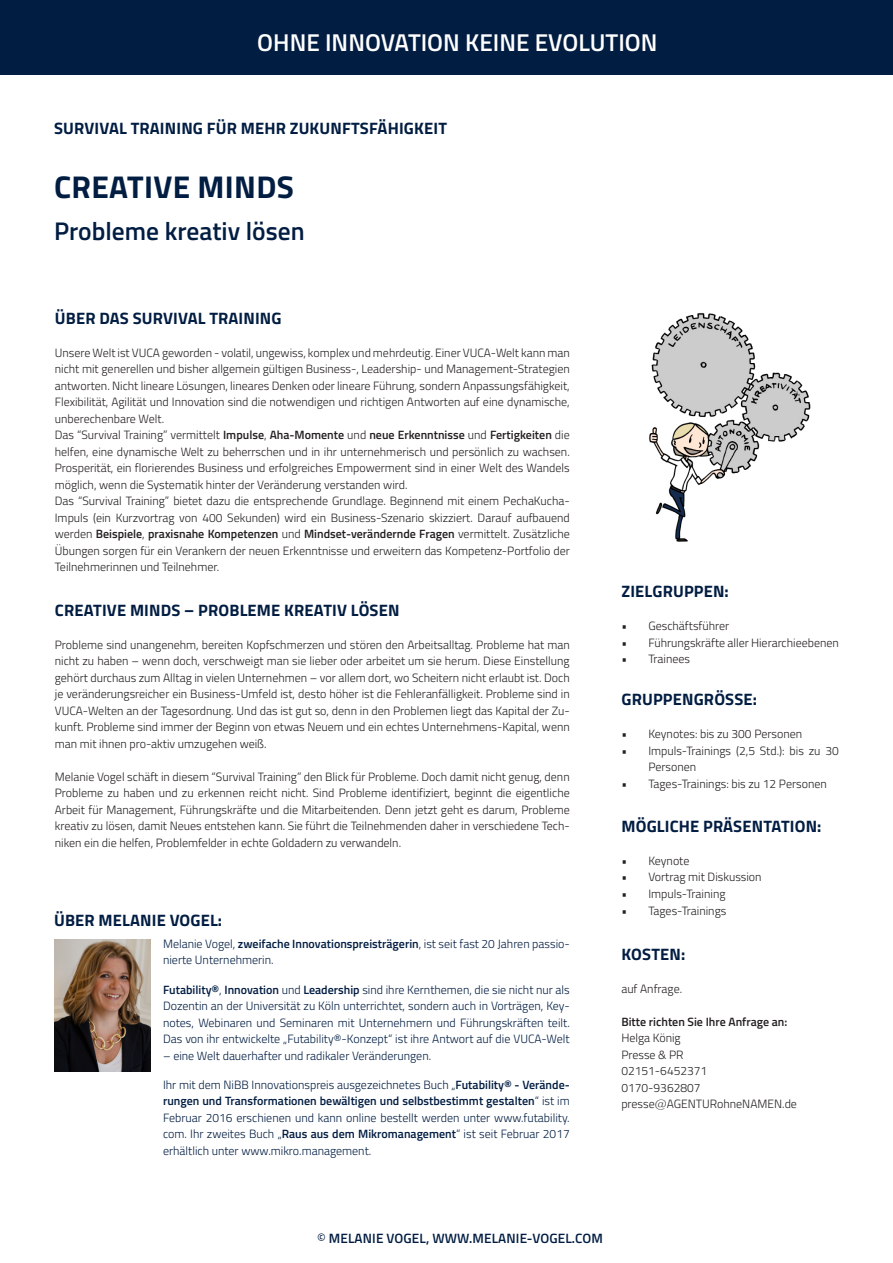
<style>
.page{position:relative;width:893px;height:1263px;background:#fff}
.page>*{position:absolute;margin:0;border:0;box-sizing:border-box;transform-origin:0 0}
.t1{font:700 31.5px "Titillium Web";letter-spacing:.01em;color:#021d42}
.t2{font:600 25.5px "Titillium Web";color:#021d42}
.t3{font:600 24.3px "Titillium Web";color:#fff}
.Fließtext{font:700 16.5px "Titillium Web";letter-spacing:.01em;color:#021d42}
.t4{font:600 13.5px "Titillium Web";letter-spacing:.01em;color:#021d42}
.Fließtext-2{font:300 12px/16.5px "Titillium Web";color:#231f20;text-align:justify}
.Einleitungstext{font:300 12px/16.5px "Titillium Web";color:#021d42;text-align:justify}
.Fließtext-3{font:600 12px "Titillium Web";color:#231f20}
.s1{font-weight:600}
.s2{font-family:"Futura BT"}
.s3{font-weight:400}
</style>
<div class="page">
<div style="left:0;top:0;width:893px;height:74px;background:#021d42"></div>
<img style="left:55px;top:940px;width:96px;height:131px">
<img style="left:649px;top:313px;width:162px;height:229px">
<p class="t3" style="left:257px;top:24px;width:402px">OHNE INNOVATION KEINE EVOLUTION</p>
<p class="Fließtext" style="left:54px;top:116px;width:394px">SURVIVAL TRAINING FÜR MEHR ZUKUNFTSFÄHIGKEIT</p>
<p class="t1" style="left:54px;top:163px;width:241px">CREATIVE MINDS</p>
<p class="t2" style="left:54px;top:212px;width:252px">Probleme kreativ lösen</p>
<p class="Fließtext" style="left:55px;top:305px;width:228px">ÜBER DAS SURVIVAL TRAINING</p>
<p class="Fließtext-2" style="left:55px;top:344px;width:516px">Unsere Welt ist VUCA geworden - volatil, ungewiss, komplex und mehrdeutig. Einer VUCA-Welt kann man nicht mit generellen und bisher allgemein gültigen Business-, Leadership- und Management-Strategien antworten. Nicht lineare Lösungen, lineares Denken oder lineare Führung, sondern Anpassungsfähigkeit, Flexibilität, Agilität und Innovation sind die notwendigen und richtigen Antworten auf eine dynamische, unberechenbare Welt.</p>
<p class="Fließtext-2" style="left:55px;top:426px;width:516px">Das “Survival Training” vermittelt <span class="s1">Impulse</span>, <span class="s1">Aha-Momente</span> und <span class="s1">neue Erkenntnisse</span> und <span class="s1">Fertigkeiten</span> die helfen, eine dynamische Welt zu beherrschen und in ihr unternehmerisch und persönlich zu wachsen.<br>Prosperität, ein florierendes Business und erfolgreiches Empowerment sind in einer Welt des Wandels möglich, wenn die Systematik hinter der Veränderung verstanden wird.</p>
<p class="Fließtext-2" style="left:55px;top:492px;width:516px">Das “Survival Training” bietet dazu die entsprechende Grundlage. Beginnend mit einem PechaKucha-Impuls (ein Kurzvortrag von 400 Sekunden) wird ein Business-Szenario skizziert. Darauf aufbauend werden <span class="s1">Beispiele</span>, <span class="s1">praxisnahe Kompetenzen</span> und <span class="s1">Mindset-verändernde Fragen</span> vermittelt. Zusätzliche Übungen sorgen für ein Verankern der neuen Erkenntnisse und erweitern das Kompetenz-Portfolio der Teilnehmerinnen und Teilnehmer.</p>
<p class="Fließtext" style="left:55px;top:597px;width:346px">CREATIVE MINDS – PROBLEME KREATIV LÖSEN</p>
<p class="Fließtext-2" style="left:55px;top:636px;width:516px">Probleme sind unangenehm, bereiten Kopfschmerzen und stören den Arbeitsalltag. Probleme hat man nicht zu haben – wenn doch, verschweigt man sie lieber oder arbeitet um sie herum. Diese Einstellung gehört durchaus zum Alltag in vielen Unternehmen – vor allem dort, wo Scheitern nicht erlaubt ist. Doch je veränderungsreicher ein Business-Umfeld ist, desto höher ist die Fehleranfälligkeit. Probleme sind in VUCA-Welten an der Tagesordnung. Und das ist gut so, denn in den Problemen liegt das Kapital der Zu&shy;kunft. Probleme sind immer der Beginn von etwas Neuem und ein echtes Unternehmens-Kapital, wenn man mit ihnen pro-aktiv umzugehen weiß.</p>
<p class="Fließtext-2" style="left:55px;top:768px;width:516px">Melanie Vogel schäft in diesem “Survival Training” den Blick für Probleme. Doch damit nicht genug, denn Probleme zu haben und zu erkennen reicht nicht. Sind Probleme identifiziert, beginnt die eigentliche Arbeit für Management, Führungskräfte und die Mitarbeitenden. Denn jetzt geht es darum, Probleme kreativ zu lösen, damit Neues entstehen kann. Sie führt die Teilnehmenden daher in verschiedene Tech&shy;niken ein die helfen, Problemfelder in echte Goldadern zu verwandeln.</p>
<p class="Fließtext" style="left:54px;top:907px;width:170px">ÜBER MELANIE VOGEL:</p>
<p class="Einleitungstext" style="left:163px;top:935px;width:408px">Melanie Vogel, <span class="s1">zweifache Innovationspreisträgerin</span>, ist seit fast 20 Jahren passio&shy;nierte Unternehmerin.</p>
<p class="Einleitungstext" style="left:163px;top:981px;width:408px"><span class="s1">Futability®</span>, <span class="s1">Innovation</span> und <span class="s1">Leadership</span> sind ihre Kernthemen, die sie nicht nur als Dozentin an der Universität zu Köln unterrichtet, sondern auch in Vorträgen, Key&shy;notes, Webinaren und Seminaren mit Unternehmern und Führungskräften teilt.<br>Das von ihr entwickelte „Futability®-Konzept“ ist ihre Antwort auf die VUCA-Welt</p>
<p class="Einleitungstext" style="left:163px;top:1047px;width:270px">– eine Welt dauerhafter und radikaler Veränderungen.</p>
<p class="Einleitungstext" style="left:163px;top:1076px;width:408px">Ihr mit dem NiBB Innovationspreis ausgezeichnetes Buch „<span class="s1">Futability® - Verände&shy;rungen und Transformationen bewältigen und selbstbestimmt gestalten</span>“ ist im Februar 2016 erschienen und kann online bestellt werden unter www.futability. com. Ihr zweites Buch „<span class="s1">Raus aus dem Mikromanagement</span>“ ist seit Februar 2017 erhältlich unter www.mikro.management.</p>
<p class="Fließtext" style="left:621px;top:579px;width:109px">ZIELGRUPPEN:</p>
<p class="Fließtext-2" style="left:621px;top:617px;width:109px">• Geschäftsführer</p>
<p class="Fließtext-2" style="left:621px;top:633px;width:219px">• Führungskräfte aller Hierarchieebenen</p>
<p class="Fließtext-2" style="left:621px;top:650px;width:70px">• Trainees</p>
<p class="Fließtext" style="left:621px;top:687px;width:137px">GRUPPENGRÖSSE:</p>
<p class="Fließtext-2" style="left:621px;top:725px;width:182px">• Keynotes: bis zu 300 Personen</p>
<p class="Fließtext-2" style="left:648px;top:742px;width:192px;text-indent:-27px">• Impuls-Trainings (2,5 Std.): bis zu 30<br>Personen</p>
<p class="Fließtext-2" style="left:621px;top:775px;width:207px">• Tages-Trainings: bis zu 12 Personen</p>
<p class="Fließtext" style="left:621px;top:814px;width:202px">MÖGLICHE PRÄSENTATION:</p>
<p class="Fließtext-2" style="left:621px;top:852px;width:70px">• Keynote</p>
<p class="Fließtext-2" style="left:621px;top:868px;width:142px">• Vortrag mit Diskussion</p>
<p class="Fließtext-2" style="left:621px;top:885px;width:106px">• Impuls-Training</p>
<p class="Fließtext-2" style="left:621px;top:901px;width:107px">• Tages-Trainings</p>
<p class="Fließtext" style="left:621px;top:941px;width:65px">KOSTEN:</p>
<p class="Fließtext-2" style="left:621px;top:979px;width:62px">auf Anfrage.</p>
<p class="Fließtext-3" style="left:621px;top:1012px;width:168px">Bitte richten Sie Ihre Anfrage an:</p>
<p class="Fließtext-2" style="left:621px;top:1029px;width:61px">Helga König</p>
<p class="Fließtext-2" style="left:621px;top:1045px;width:64px">Presse &amp; PR</p>
<p class="Fließtext-2" style="left:621px;top:1062px;width:87px">02151-6452371</p>
<p class="Fließtext-2" style="left:621px;top:1078px;width:81px">0170-9362807</p>
<p class="Fließtext-2" style="left:621px;top:1095px;width:177px">presse<span class="s2">@</span>AGENTURohneNAMEN.de</p>
<p class="t4" style="left:317px;top:1228px;width:287px"><span class="s3">©</span> MELANIE VOGEL, WWW.MELANIE-VOGEL.COM</p>
</div>
